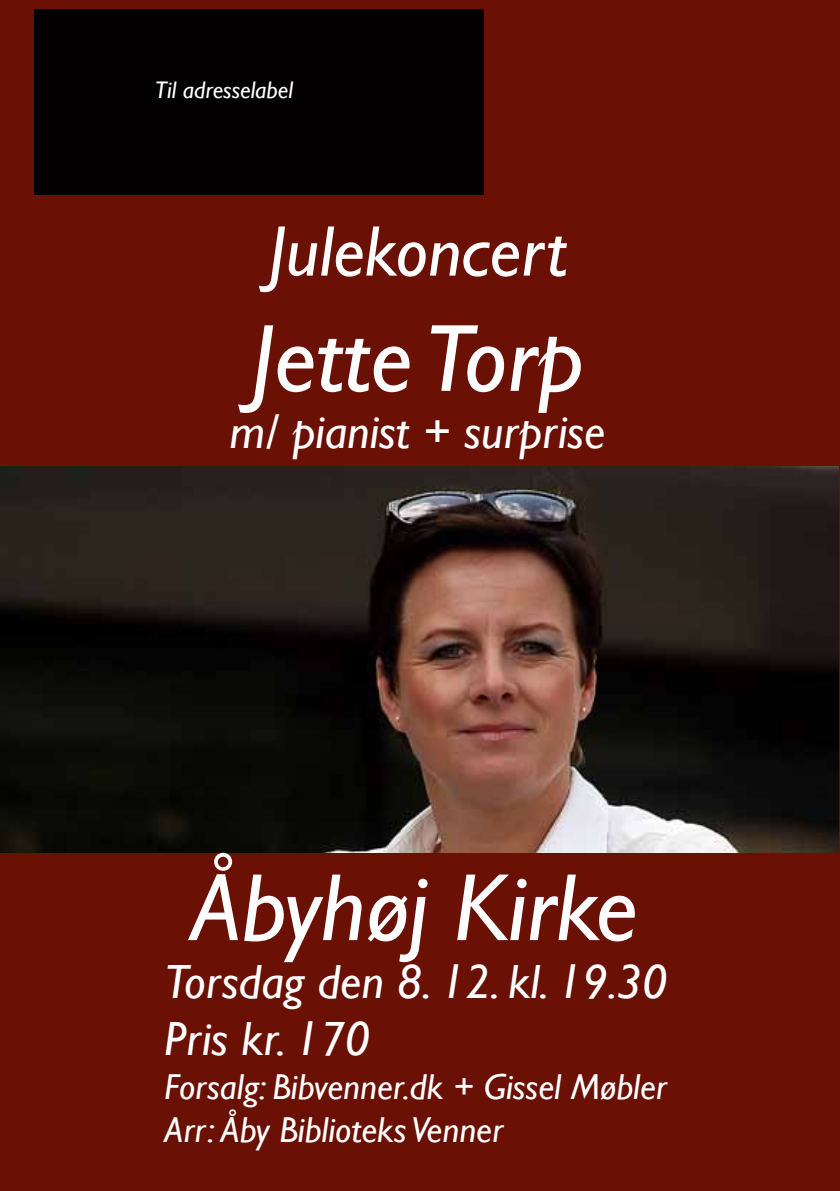
<style>
.page{position:relative;width:840px;height:1191px;background:#fff}
.page>*{position:absolute;margin:0;border:0;box-sizing:border-box;transform-origin:0 0}
.t1{font:italic 96px "Gill Sans";color:#fff}
.t2{font:italic 72px "Gill Sans";color:#fff}
.t3{font:italic 48px/57.6px "Gill Sans";color:#fff}
.t4{font:italic 36px/43.2px "Gill Sans";color:#fff}
.t5{font:italic 24px "Gill Sans";color:#fff}
</style>
<div class="page">
<div style="left:0;top:0;width:839px;height:1191px;background:#6a1005"></div>
<img style="left:0;top:466px;width:837px;height:386px">
<div style="left:34px;top:9px;width:449px;height:186px;background:#020001"></div>
<p class="t5" style="left:155px;top:76px;width:139px">Til adresselabel</p>
<h2 class="t2" style="left:268px;top:209px;width:299px">Julekoncert</h2>
<h1 class="t1" style="left:251px;top:302px;width:334px">Jette Torp</h1>
<h3 class="t3" style="left:229px;top:404px;width:377px">m/ pianist + surprise</h3>
<h1 class="t1" style="left:191px;top:851px;width:447px">Åbyhøj Kirke</h1>
<h3 class="t3" style="left:164px;top:953px;width:504px">Torsdag den 8. 12. kl. 19.30<br>Pris kr. 170</h3>
<p class="t4" style="left:164px;top:1065px;width:503px">Forsalg: Bibvenner.dk + Gissel Møbler<br>Arr: Åby Biblioteks Venner</p>
</div>
